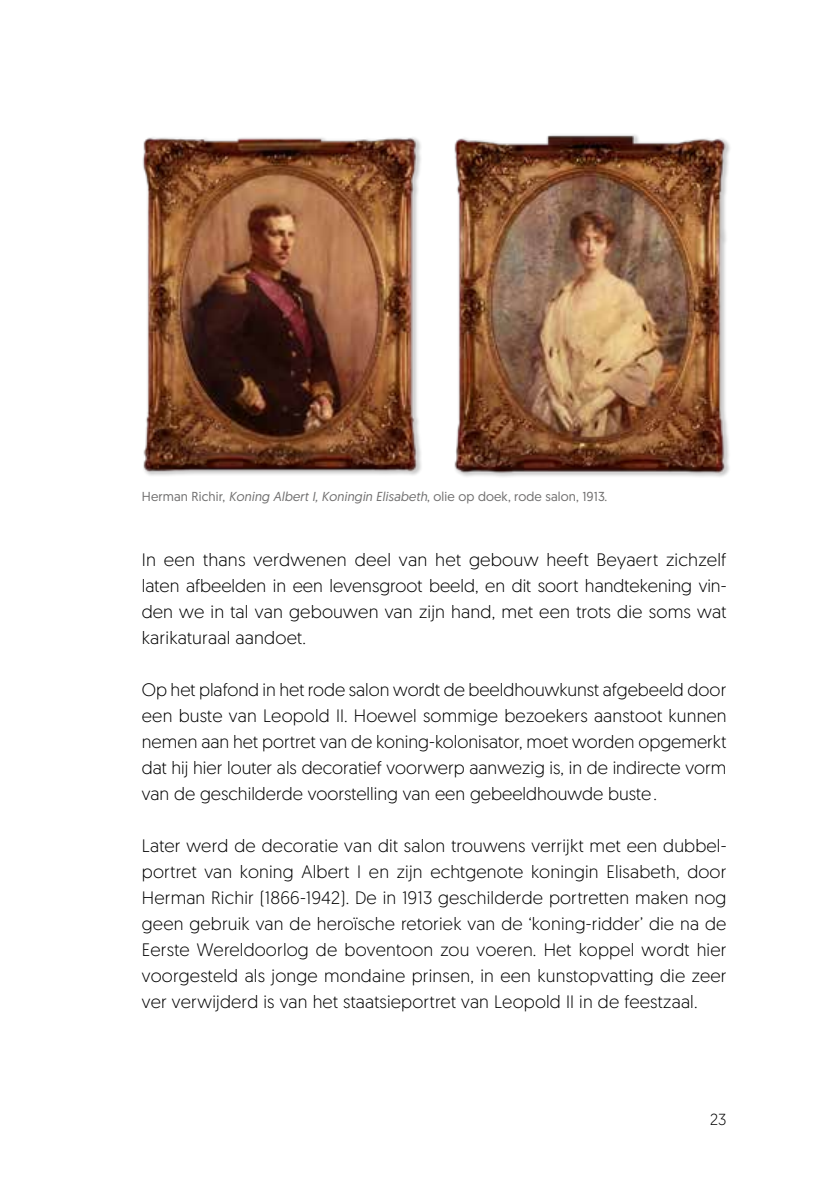
<style>
.page{position:relative;width:840px;height:1191px;background:#fff}
.page>*{position:absolute;margin:0;border:0;box-sizing:border-box;transform-origin:0 0}
.t1{font:300 18px/26px "Geomanist";letter-spacing:.01em;color:#000;text-align:justify}
.t2{font:300 16px "Geomanist";color:#000}
.t3{font:13px "Geomanist";letter-spacing:.01em;color:#706f6f}
.s1{font-style:italic}
</style>
<div class="page">
<img style="left:454px;top:134px;width:276px;height:343px">
<img style="left:142px;top:137px;width:279px;height:339px">
<p class="t3" style="left:142px;top:488px;width:466px">Herman Richir, <span class="s1">Koning Albert I, Koningin Elisabeth</span>, olie op doek, rode salon, 1913.</p>
<p class="t1" style="left:142px;top:546px;width:586px">In een thans verdwenen deel van het gebouw heeft Beyaert zichzelf laten afbeelden in een levensgroot beeld, en dit soort handtekening vin&shy;den we in tal van gebouwen van zijn hand, met een trots die soms wat karikaturaal aandoet.</p>
<p class="t1" style="left:142px;top:676px;width:585px">Op het plafond in het rode salon wordt de beeldhouwkunst afgebeeld door een buste van Leopold II. Hoewel sommige bezoekers aanstoot kunnen nemen aan het portret van de koning-kolonisator, moet worden opgemerkt dat hij hier louter als decoratief voorwerp aanwezig is, in de indirecte vorm van de geschilderde voorstelling van een gebeeldhouwde buste.</p>
<p class="t1" style="left:142px;top:832px;width:585px">Later werd de decoratie van dit salon trouwens verrijkt met een dubbel&shy;portret van koning Albert I en zijn echtgenote koningin Elisabeth, door Herman Richir (1866-1942). De in 1913 geschilderde portretten maken nog geen gebruik van de heroïsche retoriek van de ‘koning-ridder’ die na de Eerste Wereldoorlog de boventoon zou voeren. Het koppel wordt hier voorgesteld als jonge mondaine prinsen, in een kunstopvatting die zeer ver verwijderd is van het staatsieportret van Leopold II in de feestzaal.</p>
<p class="t2" style="left:709px;top:1109px;width:18px">23</p>
</div>
